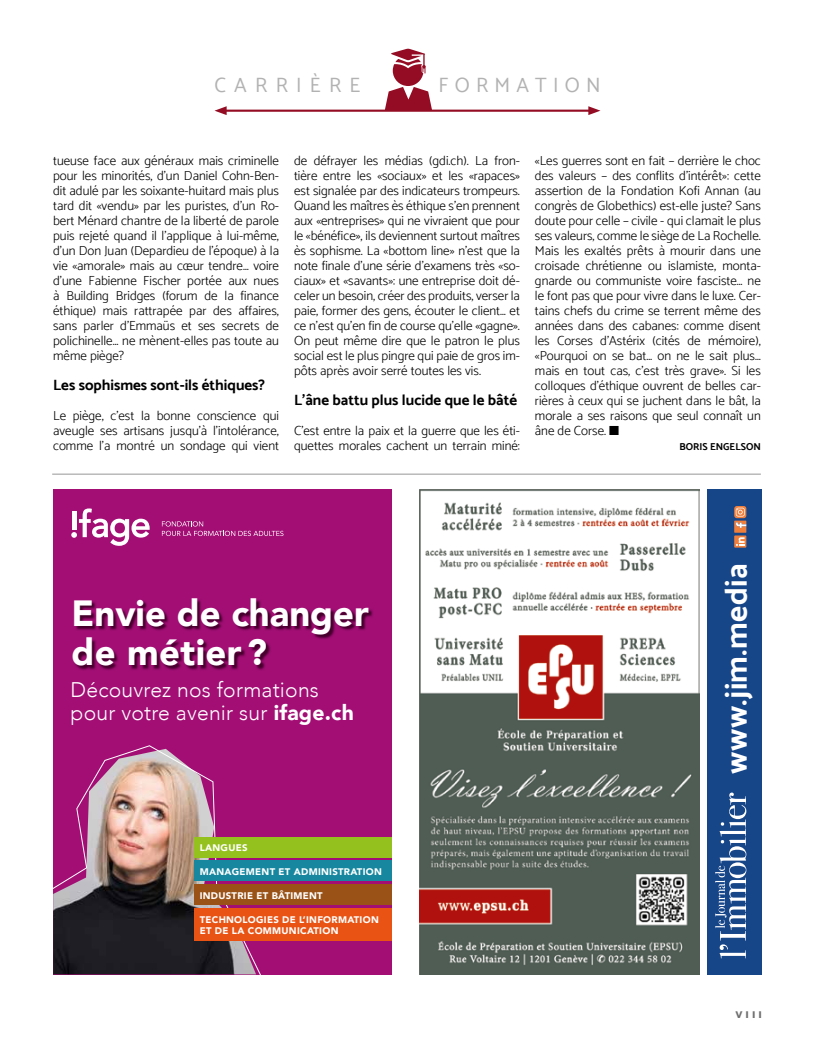
<style>
.page{position:relative;width:815px;height:1063px;background:#fff}
.page>*{position:absolute;margin:0;border:0;box-sizing:border-box;transform-origin:0 0}
.t1{font:900 36.38px/38.8px "Avenir";color:#fff}
.t2{font:700 31.12px "Catamaran";letter-spacing:.01em;color:#fff}
.t3{font:300 21.12px/23.6px "Avenir";letter-spacing:.01em;color:#fff}
.t4{font:20.75px "Catamaran";letter-spacing:.3em;color:#b3b2b2}
.t5{font:20.75px "Catamaran";letter-spacing:.4em;color:#b3b2b2}
.t6{font:700 15px "Catamaran";color:#000}
.t7{font:300 13.12px/15px "Catamaran";color:#000;text-align:justify}
.t8{font:700 10px "Catamaran";color:#000}
.t9{font:900 10px "Catamaran";color:#706f6f}
.t10{font:900 9.62px/11.5px "Avenir";letter-spacing:.03em;color:#fff}
.s1{font-weight:900}
</style>
<div class="page">
<svg style="left:385px;top:49px;width:47px;height:61px"></svg>
<hr style="left:223px;top:110px;width:369px;height:2px;background:#940c23">
<svg style="left:214px;top:106px;width:13px;height:9px"></svg>
<svg style="left:588px;top:106px;width:12px;height:9px"></svg>
<img style="left:420px;top:489px;width:280px;height:485px">
<div style="left:708px;top:489px;width:54px;height:485px;background:#164588"></div>
<svg style="left:715px;top:793px;width:31px;height:165px"></svg>
<svg style="left:734px;top:506px;width:12px;height:12px"></svg>
<div style="left:734px;top:535px;width:12px;height:13px;background:#f07f3c"></div>
<svg style="left:734px;top:508px;width:12px;height:38px"></svg>
<div style="left:53px;top:489px;width:338px;height:485px;background:#a20e74"></div>
<img style="left:74px;top:600px;width:299px;height:70px">
<svg style="left:71px;top:508px;width:79px;height:38px"></svg>
<hr style="left:72px;top:511px;width:4px;height:18px;background:#fff">
<svg style="left:162px;top:521px;width:122px;height:15px"></svg>
<img style="left:53px;top:745px;width:218px;height:229px">
<div style="left:194px;top:909px;width:197px;height:32px;background:#e95314"></div>
<div style="left:194px;top:885px;width:197px;height:20px;background:#9a5217"></div>
<div style="left:194px;top:861px;width:197px;height:20px;background:#1787a0"></div>
<div style="left:194px;top:837px;width:197px;height:20px;background:#95c11f"></div>
<hr style="left:52px;top:474px;width:709px;height:1px;background:#979696">
<h3 class="t5" style="left:214px;top:73px;width:147px">CARRIÈRE</h3>
<h3 class="t4" style="left:439px;top:73px;width:163px">FORMATION</h3>
<p class="t7" style="left:53px;top:153px;width:227px">tueuse face aux généraux mais criminelle pour les minorités, d’un Daniel Cohn-Ben&shy;dit adulé par les soixante-huitard mais plus tard dit «vendu» par les puristes, d’un Ro&shy;bert Ménard chantre de la liberté de parole puis rejeté quand il l’applique à lui-même, d’un Don Juan (Depardieu de l’époque) à la vie «amorale» mais au cœur tendre… voire d’une Fabienne Fischer portée aux nues à Building Bridges (forum de la finance éthique) mais rattrapée par des affaires, sans parler d’Emmaüs et ses secrets de polichinelle… ne mènent-elles pas toute au même piège?</p>
<p class="t6" style="left:53px;top:376px;width:213px">Les sophismes sont-ils éthiques?</p>
<p class="t7" style="left:53px;top:408px;width:227px">Le piège, c’est la bonne conscience qui aveugle ses artisans jusqu’à l’intolérance, comme l’a montré un sondage qui vient</p>
<p class="t7" style="left:294px;top:153px;width:227px">de défrayer les médias (gdi.ch). La fron&shy;tière entre les «sociaux» et les «rapaces» est signalée par des indicateurs trompeurs.<br>Quand les maîtres ès éthique s’en prennent aux «entreprises» qui ne vivraient que pour le «bénéfice», ils deviennent surtout maîtres ès sophisme. La «bottom line» n’est que la note finale d’une série d’examens très «so&shy;ciaux» et «savants»: une entreprise doit dé&shy;celer un besoin, créer des produits, verser la paie, former des gens, écouter le client… et ce n’est qu’en fin de course qu’elle «gagne».<br>On peut même dire que le patron le plus social est le plus pingre qui paie de gros im&shy;pôts après avoir serré toutes les vis.</p>
<p class="t6" style="left:294px;top:391px;width:225px">L’âne battu plus lucide que le bâté</p>
<p class="t7" style="left:294px;top:423px;width:227px">C’est entre la paix et la guerre que les éti&shy;quettes morales cachent un terrain miné:</p>
<p class="t7" style="left:535px;top:153px;width:227px">«Les guerres sont en fait – derrière le choc des valeurs – des conflits d’intérêt»: cette assertion de la Fondation Kofi Annan (au congrès de Globethics) est-elle juste? Sans doute pour celle – civile - qui clamait le plus ses valeurs, comme le siège de La Rochelle.<br>Mais les exaltés prêts à mourir dans une croisade chrétienne ou islamiste, monta&shy;gnarde ou communiste voire fasciste… ne le font pas que pour vivre dans le luxe. Cer&shy;tains chefs du crime se terrent même des années dans des cabanes: comme disent les Corses d’Astérix (cités de mémoire), «Pourquoi on se bat… on ne le sait plus… mais en tout cas, c’est très grave». Si les colloques d’éthique ouvrent de belles car&shy;rières à ceux qui se juchent dans le bât, la morale a ses raisons que seul connaît un âne de Corse. ■</p>
<p class="t8" style="left:680px;top:441px;width:83px">BORIS ENGELSON</p>
<h1 class="t1" style="left:72px;top:593px;width:299px">Envie de changer de métier ?</h1>
<h3 class="t3" style="left:71px;top:678px;width:285px">Découvrez nos formations pour votre avenir sur <span class="s1">ifage.ch</span></h3>
<p class="t10" style="left:200px;top:842px;width:49px">LANGUES</p>
<p class="t10" style="left:200px;top:866px;width:184px">MANAGEMENT ET ADMINISTRATION</p>
<p class="t10" style="left:200px;top:890px;width:125px">INDUSTRIE ET BÂTIMENT</p>
<p class="t10" style="left:200px;top:913px;width:181px">TECHNOLOGIES DE L’INFORMATION<br>ET DE LA COMMUNICATION</p>
<h2 class="t2" style="left:718px;top:774px;width:212px;rotate:-90deg">www.jim.media</h2>
<p class="t9" style="left:735px;top:1008px;width:28px">VIII</p>
</div>
